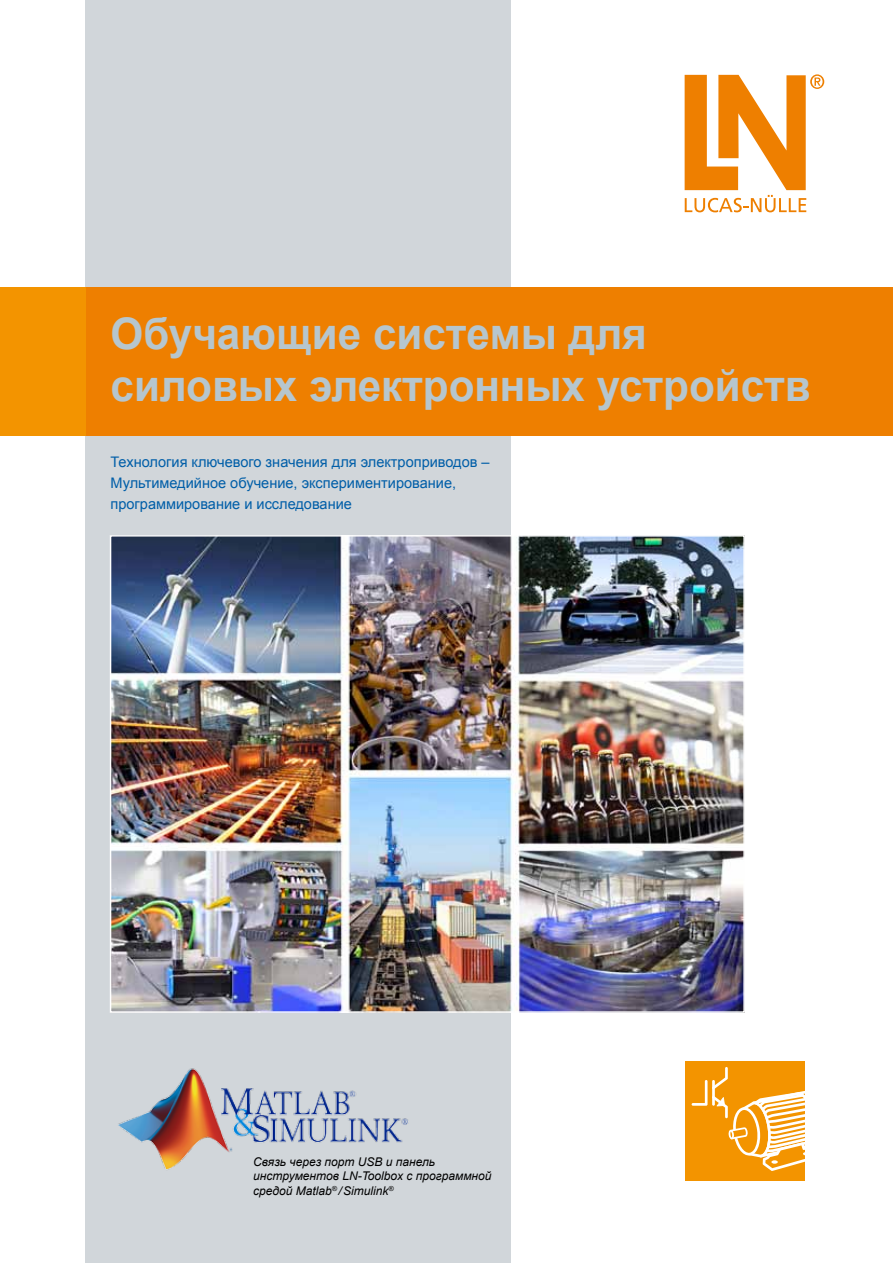
<style>
.page{position:relative;width:893px;height:1263px;background:#fff}
.page>*{position:absolute;margin:0;border:0;box-sizing:border-box;transform-origin:0 0}
.t1{font:700 43.5px/52.2px "Arial";color:#b6c6ce}
.t2{font:14.55px/21px "Arial";color:#005ea8}
.t3{font:italic 12px/14.4px "Arial";color:#000}
</style>
<div class="page">
<div style="left:85px;top:0;width:425px;height:1263px;background:#d1d6da"></div>
<div style="left:85px;top:287px;width:808px;height:149px;background:#ee7f00"></div>
<svg style="left:685px;top:74px;width:139px;height:138px"></svg>
<div style="left:0;top:287px;width:85px;height:149px;background:#f39400"></div>
<img style="left:113px;top:538px;width:629px;height:472px">
<div style="left:110px;top:535px;width:635px;height:478px;border:2px solid #fff"></div>
<div style="left:685px;top:1061px;width:119px;height:120px;background:#f39400"></div>
<svg style="left:692px;top:1067px;width:112px;height:104px"></svg>
<img style="left:118px;top:1068px;width:290px;height:102px">
<h1 class="t1" style="left:111px;top:309px;width:702px">Обучающие системы для силовых электронных устройств</h1>
<p class="t2" style="left:111px;top:452px;width:381px">Технология ключевого значения для электроприводов –<br>Мультимедийное обучение, экспериментирование, программирование и исследование</p>
<p class="t3" style="left:253px;top:1154px;width:240px">Связь через порт USB и панель инструментов LN-Toolbox с программной средой Matlab<sup>®</sup> /Simulink<sup>®</sup></p>
</div>
